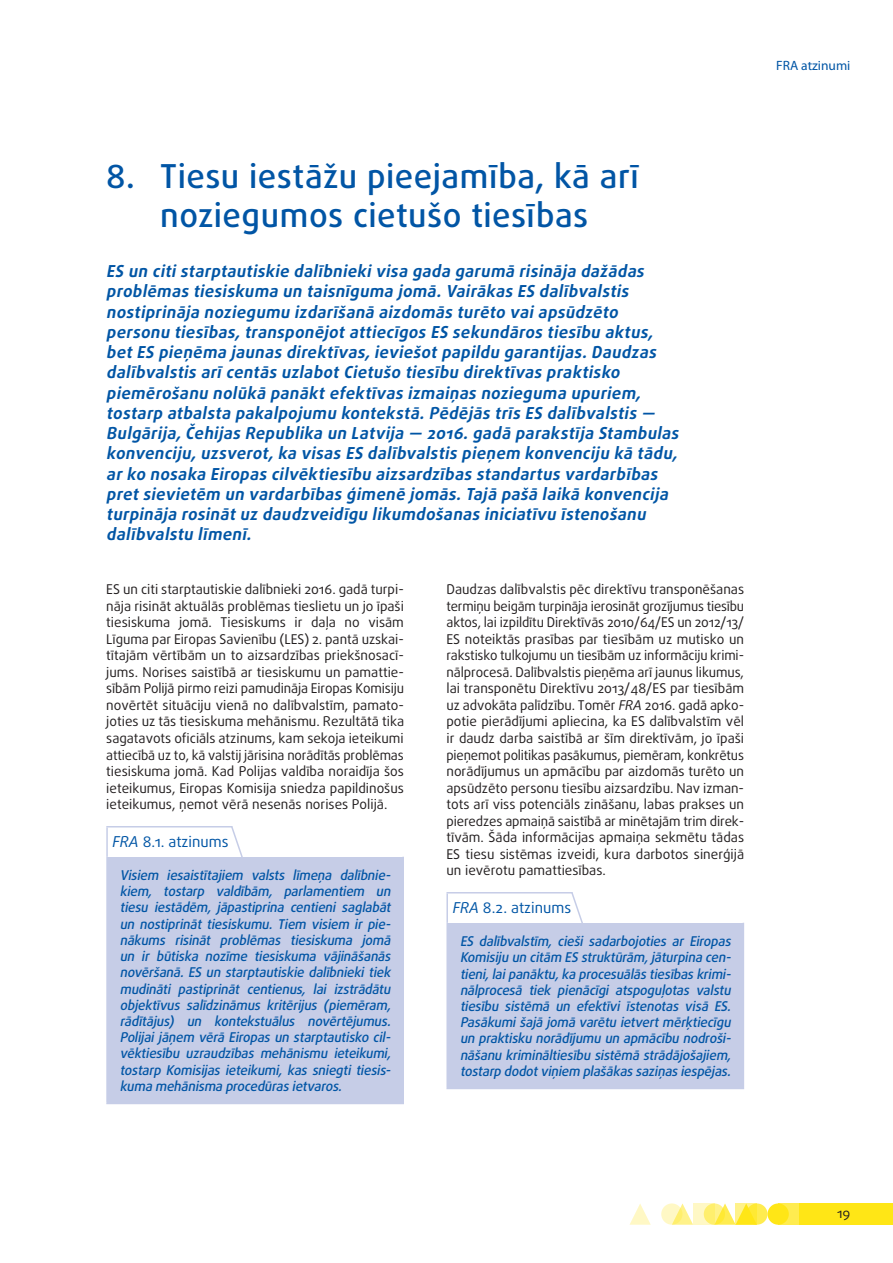
<style>
.page{position:relative;width:893px;height:1263px;background:#fff}
.page>*{position:absolute;margin:0;border:0;box-sizing:border-box;transform-origin:0 0}
.chapter_title{font:500 33px/39.6px "Daxline Pro";letter-spacing:.015em;color:#0155a5;text-align:center}
.intro_chapter{font:italic 700 16.5px/20.2px "Daxline Pro";letter-spacing:.025em;color:#0155a5}
.opinion_header{font:15px "Daxline Pro";color:#0155a5}
.body_text{font:13.5px/16.5px "Daxline Pro";color:#231f20;text-align:justify}
.opinion_text{font:italic 500 13.5px/16.2px "Daxline Pro";letter-spacing:-.01em;color:#0155a5;text-align:justify}
.t1{font:13.5px "Myriad Pro";color:#0155a5}
.s1{font-style:italic}
</style>
<div class="page">
<div style="left:746px;top:1203px;width:21px;height:22px;background:#ffec50;border-radius:50%"></div>
<div style="left:778px;top:1203px;width:21px;height:22px;background:#ffec50"></div>
<div style="left:799px;top:1203px;width:94px;height:22px;background:#ffe616"></div>
<svg style="left:675px;top:1203px;width:18px;height:22px"></svg>
<svg style="left:629px;top:1204px;width:22px;height:21px"></svg>
<div style="left:767px;top:1203px;width:22px;height:22px;background:#ffe616;border-radius:50%"></div>
<svg style="left:718px;top:1203px;width:18px;height:22px"></svg>
<svg style="left:704px;top:1203px;width:21px;height:22px"></svg>
<svg style="left:661px;top:1203px;width:21px;height:22px"></svg>
<svg style="left:736px;top:1203px;width:21px;height:22px"></svg>
<svg style="left:693px;top:1203px;width:21px;height:22px"></svg>
<div style="left:107px;top:857px;width:296px;height:246px;background:#c6cde7"></div>
<hr style="left:402px;top:857px;width:2px;height:246px;background:#c6cde7">
<hr style="left:106px;top:827px;width:2px;height:30px;background:#c6cde7">
<hr style="left:106px;top:826px;width:126px;height:1px;background:#c6cde7">
<hr style="left:106px;top:857px;width:2px;height:246px;background:#c6cde7">
<hr style="left:106px;top:1103px;width:126px;height:1px;background:#c6cde7">
<hr style="left:232px;top:1103px;width:172px;height:1px;background:#c6cde7">
<div style="left:447px;top:923px;width:296px;height:165px;background:#c6cde7"></div>
<hr style="left:743px;top:923px;width:1px;height:165px;background:#c6cde7">
<hr style="left:446px;top:893px;width:2px;height:30px;background:#c6cde7">
<hr style="left:446px;top:892px;width:126px;height:1px;background:#c6cde7">
<hr style="left:446px;top:923px;width:2px;height:165px;background:#c6cde7">
<hr style="left:446px;top:1088px;width:126px;height:1px;background:#c6cde7">
<hr style="left:572px;top:1088px;width:172px;height:1px;background:#c6cde7">
<svg style="left:230px;top:826px;width:13px;height:31px"></svg>
<svg style="left:570px;top:892px;width:13px;height:31px"></svg>
<p class="t1" style="left:776px;top:57px;width:76px">FRA atzinumi</p>
<p class="chapter_title" style="left:106px;top:156px;width:534px">8. Tiesu iestāžu pieejamība, kā arī noziegumos cietušo tiesības</p>
<p class="intro_chapter" style="left:106px;top:261px;width:578px">ES un citistarptautiskie dalībniekivisa gada garumā risināja dažādas problēmas tiesiskuma un taisnīguma jomā.Vairākas ES dalībvalstis nostiprināja noziegumu izdarīšanā aizdomās turēto vaiapsūdzēto personu tiesības,transponējotattiecīgos ES sekundāros tiesību aktus, betES pieņēma jaunas direktīvas,ieviešotpapildu garantijas.Daudzas dalībvalstis arīcentās uzlabotCietušo tiesību direktīvas praktisko piemērošanu nolūkā panāktefektīvas izmaiņas nozieguma upuriem, tostarp atbalsta pakalpojumu kontekstā.Pēdējās trīs ES dalībvalstis — Bulgārija,Čehijas Republika un Latvija — 2016.gadā parakstīja Stambulas konvenciju,uzsverot,ka visas ES dalībvalstis pieņem konvenciju kā tādu, arko nosaka Eiropas cilvēktiesību aizsardzības standartus vardarbības pretsievietēm un vardarbības ģimenē jomās.Tajā pašā laikā konvencija turpināja rosinātuz daudzveidīgu likumdošanas iniciatīvu īstenošanu dalībvalstu līmenī.</p>
<p class="body_text" style="left:106px;top:581px;width:299px">ES un citi starptautiskie dalībnieki 2016. gadā turpi&shy;nāja risināt aktuālās problēmas tieslietu un jo īpaši tiesiskuma jomā. Tiesiskums ir daļa no visām Līguma par Eiropas Savienību (LES) 2. pantā uzskai&shy;tītajām vērtībām un to aizsardzības priekšnosacī&shy;jums. Norises saistībā ar tiesiskumu un pamattie&shy;sībām Polijā pirmo reizi pamudināja Eiropas Komisiju novērtēt situāciju vienā no dalībvalstīm, pamato&shy;joties uz tās tiesiskuma mehānismu. Rezultātā tika sagatavots oficiāls atzinums, kam sekoja ieteikumi attiecībā uz to, kā valstij jārisina norādītās problēmas tiesiskuma jomā. Kad Polijas valdība noraidīja šos ieteikumus, Eiropas Komisija sniedza papildinošus ieteikumus, ņemot vērā nesenās norises Polijā.</p>
<p class="opinion_header" style="left:112px;top:832px;width:118px"><span class="s1">FRA</span> 8.1. atzinums</p>
<p class="opinion_text" style="left:120px;top:867px;width:275px">Visiem iesaistītajiem valsts līmeņa dalībnie&shy;kiem, tostarp valdībām, parlamentiem un tiesu iestādēm, jāpastiprina centieni saglabāt un nostiprināt tiesiskumu. Tiem visiem ir pie&shy;nākums risināt problēmas tiesiskuma jomā un ir būtiska nozīme tiesiskuma vājināšanās novēršanā. ES un starptautiskie dalībnieki tiek mudināti pastiprināt centienus, lai izstrādātu objektīvus salīdzināmus kritērijus (piemēram, rādītājus) un kontekstuālus novērtējumus.<br>Polijai jāņem vērā Eiropas un starptautisko cil&shy;vēktiesību uzraudzības mehānismu ieteikumi, tostarp Komisijas ieteikumi, kas sniegti tiesis&shy;kuma mehānisma procedūrasietvaros.</p>
<p class="body_text" style="left:446px;top:581px;width:299px">Daudzas dalībvalstis pēc direktīvu transponēšanas termiņu beigām turpināja ierosināt grozījumus tiesību aktos, lai izpildītu Direktīvās 2010/64/ES un 2012/13/ ES noteiktās prasības par tiesībām uz mutisko un rakstisko tulkojumu un tiesībām uz informāciju krimi&shy;nālprocesā. Dalībvalstis pieņēma arī jaunus likumus, lai transponētu Direktīvu 2013/48/ES par tiesībām uz advokāta palīdzību. Tomēr <span class="s1">FRA</span> 2016. gadā apko&shy;potie pierādījumi apliecina, ka ES dalībvalstīm vēl ir daudz darba saistībā ar šīm direktīvām, jo īpaši pieņemot politikas pasākumus, piemēram, konkrētus norādījumus un apmācību par aizdomās turēto un apsūdzēto personu tiesību aizsardzību. Nav izman&shy;tots arī viss potenciāls zināšanu, labas prakses un pieredzes apmaiņā saistībā ar minētajām trim direk&shy;tīvām. Šāda informācijas apmaiņa sekmētu tādas ES tiesu sistēmas izveidi, kura darbotos sinerģijā un ievērotu pamattiesības.</p>
<p class="opinion_header" style="left:453px;top:898px;width:120px"><span class="s1">FRA</span> 8.2. atzinums</p>
<p class="opinion_text" style="left:460px;top:933px;width:275px">ES dalībvalstīm, cieši sadarbojoties ar Eiropas Komisiju un citām ES struktūrām,jāturpina cen&shy;tieni,laipanāktu,ka procesuālāstiesībaskrimi&shy;nālprocesā tiek pienācīgi atspoguļotas valstu tiesību sistēmā un efektīvi īstenotas visā ES.<br>Pasākumišajā jomā varētu ietvertmērķtiecīgu un praktisku norādījumu un apmācību nodroši&shy;nāšanu krimināltiesību sistēmā strādājošajiem, tostarp dodotviņiem plašākassaziņasiespējas.</p>
<p class="body_text" style="left:837px;top:1205px;width:15px">19</p>
</div>
